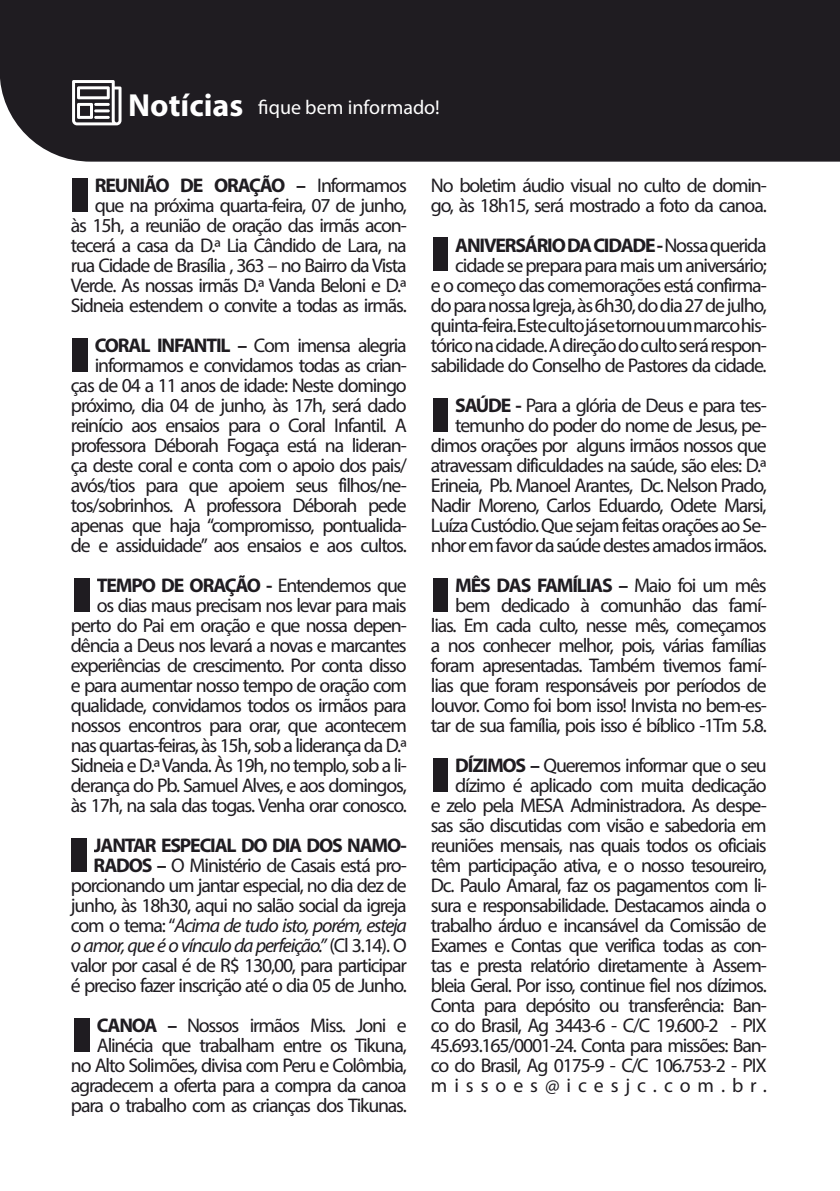
<style>
.page{position:relative;width:840px;height:1191px;background:#fff}
.page>*{position:absolute;margin:0;border:0;box-sizing:border-box;transform-origin:0 0}
.t1{font:700 32px "Myriad Pro";color:#fff}
.t2{font:20px "Myriad Pro";color:#fff}
.t3{font:19.8px/20px "Myriad Pro";letter-spacing:-.06em;color:#1f1c21;text-align:right}
.t4{font:19.8px "Myriad Pro";letter-spacing:.35em;color:#1f1c21}
.s1{font-weight:700}
.s2{font-style:italic}
</style>
<div class="page">
<div style="left:0;top:0;width:839px;height:162px;background:#1f1c21"></div>
<svg style="left:72px;top:80px;width:49px;height:45px"></svg>
<hr style="left:94px;top:103px;width:16px;height:3px;background:#fff">
<hr style="left:94px;top:116px;width:16px;height:3px;background:#fff">
<hr style="left:94px;top:109px;width:16px;height:3px;background:#fff">
<div style="left:72px;top:178px;width:16px;height:34px;background:#1f1c21"></div>
<div style="left:72px;top:338px;width:16px;height:33px;background:#1f1c21"></div>
<div style="left:432px;top:237px;width:16px;height:34px;background:#1f1c21"></div>
<div style="left:74px;top:578px;width:16px;height:33px;background:#1f1c21"></div>
<div style="left:432px;top:578px;width:16px;height:33px;background:#1f1c21"></div>
<div style="left:432px;top:398px;width:16px;height:34px;background:#1f1c21"></div>
<div style="left:71px;top:838px;width:16px;height:34px;background:#1f1c21"></div>
<div style="left:74px;top:1018px;width:16px;height:34px;background:#1f1c21"></div>
<div style="left:432px;top:758px;width:16px;height:33px;background:#1f1c21"></div>
<p class="t1" style="left:128px;top:84px;width:116px">Notícias</p>
<p class="t2" style="left:258px;top:95px;width:183px">fique bem informado!</p>
<p class="t3" style="left:71px;top:175px;width:337px"><span class="s1">REUNIÃO DE ORAÇÃO –</span> Informamos que na próxima quarta-feira, 07 de junho,<br>às 15h, a reunião de oração das irmãs acon&shy;tecerá a casa da D.ª Lia Cândido de Lara, na rua Cidade de Brasília , 363 – no Bairro da Vista Verde. As nossas irmãs D.ª Vanda Beloni e D.ª Sidneia estendem o convite a todas as irmãs.</p>
<p class="t3" style="left:71px;top:335px;width:337px"><span class="s1">CORAL INFANTIL –</span> Com imensa alegria informamos e convidamos todas as crian&shy;ças de 04 a 11 anos de idade: Neste domingo próximo, dia 04 de junho, às 17h, será dado reinício aos ensaios para o Coral Infantil. A professora Déborah Fogaça está na lideran&shy;ça deste coral e conta com o apoio dos pais/ avós/tios para que apoiem seus filhos/ne&shy;tos/sobrinhos. A professora Déborah pede apenas que haja “compromisso, pontualida&shy;de e assiduidade” aos ensaios e aos cultos.</p>
<p class="t3" style="left:71px;top:575px;width:337px"><span class="s1">TEMPO DE ORAÇÃO -</span> Entendemos que<br>os dias maus precisam nos levar para mais perto do Pai em oração e que nossa depen&shy;dência a Deus nos levará a novas e marcantes experiências de crescimento. Por conta disso e para aumentar nosso tempo de oração com qualidade, convidamos todos os irmãos para nossos encontros para orar, que acontecem nas quartas-feiras, às 15h, sob a liderança da D.ª Sidneia e D.ª Vanda. Às 19h, no templo, sob a li&shy;derança do Pb. Samuel Alves, e aos domingos, às 17h, na sala das togas. Venha orar conosco.</p>
<p class="t3" style="left:71px;top:835px;width:337px"><span class="s1">JANTAR ESPECIAL DO DIA DOS NAMO-RADOS –</span> O Ministério de Casais está pro&shy;porcionando um jantar especial, no dia dez de junho, às 18h30, aqui no salão social da igreja com o tema: “<span class="s2">Acima de tudo isto, porém, esteja o amor, que é o vínculo da perfeição.”</span> (Cl 3.14). O valor por casal é de R$ 130,00, para participar é preciso fazer inscrição até o dia 05 de Junho.</p>
<p class="t3" style="left:71px;top:1015px;width:337px"><span class="s1">CANOA –</span> Nossos irmãos Miss. Joni e Alinécia que trabalham entre os Tikuna,<br>no Alto Solimões, divisa com Peru e Colômbia, agradecem a oferta para a compra da canoa para o trabalho com as crianças dos Tikunas.</p>
<p class="t3" style="left:430px;top:175px;width:337px;text-align:left">No boletim áudio visual no culto de domin&shy;go, às 18h15, será mostrado a foto da canoa.</p>
<p class="t3" style="left:430px;top:235px;width:337px"><span class="s1">ANIVERSÁRIO DA CIDADE -</span> Nossa querida cidade se prepara para mais um aniversário;<br>e o começo das comemorações está confirma&shy;do para nossa Igreja, às 6h30, do dia 27 de julho, quinta-feira. Este culto já se tornou um marco his&shy;tórico na cidade. A direção do culto será respon&shy;sabilidade do Conselho de Pastores da cidade.</p>
<p class="t3" style="left:430px;top:395px;width:337px"><span class="s1">SAÚDE -</span> Para a glória de Deus e para tes&shy;temunho do poder do nome de Jesus, pe&shy;dimos orações por alguns irmãos nossos que atravessam dificuldades na saúde, são eles: D.ª Erineia, Pb. Manoel Arantes, Dc. Nelson Prado, Nadir Moreno, Carlos Eduardo, Odete Marsi, Luíza Custódio. Que sejam feitas orações ao Se&shy;nhor em favor da saúde destes amados irmãos.</p>
<p class="t3" style="left:430px;top:575px;width:337px"><span class="s1">MÊS DAS FAMÍLIAS –</span> Maio foi um mês bem dedicado à comunhão das famí&shy;lias. Em cada culto, nesse mês, começamos a nos conhecer melhor, pois, várias famílias foram apresentadas. Também tivemos famí&shy;lias que foram responsáveis por períodos de louvor. Como foi bom isso! Invista no bem-es&shy;tar de sua família, pois isso é bíblico -1Tm 5.8.</p>
<p class="t3" style="left:430px;top:755px;width:337px"><span class="s1">DÍZIMOS –</span> Queremos informar que o seu dízimo é aplicado com muita dedicação<br>e zelo pela MESA Administradora. As despe&shy;sas são discutidas com visão e sabedoria em reuniões mensais, nas quais todos os oficiais têm participação ativa, e o nosso tesoureiro, Dc. Paulo Amaral, faz os pagamentos com li&shy;sura e responsabilidade. Destacamos ainda o trabalho árduo e incansável da Comissão de Exames e Contas que verifica todas as con&shy;tas e presta relatório diretamente à Assem&shy;bleia Geral. Por isso, continue fiel nos dízimos.<br>Conta para depósito ou transferência: Ban&shy;co do Brasil, Ag 3443-6 - C/C 19.600-2 - PIX</p>
<p class="t3" style="left:430px;top:1035px;width:337px;text-align:left">45.693.165/0001-24. Conta para missões: Ban&shy;co do Brasil, Ag 0175-9 - C/C 106.753-2 - PIX</p>
<p class="t4" style="left:430px;top:1073px;width:337px">missoes@icesjc.com.br.</p>
</div>
